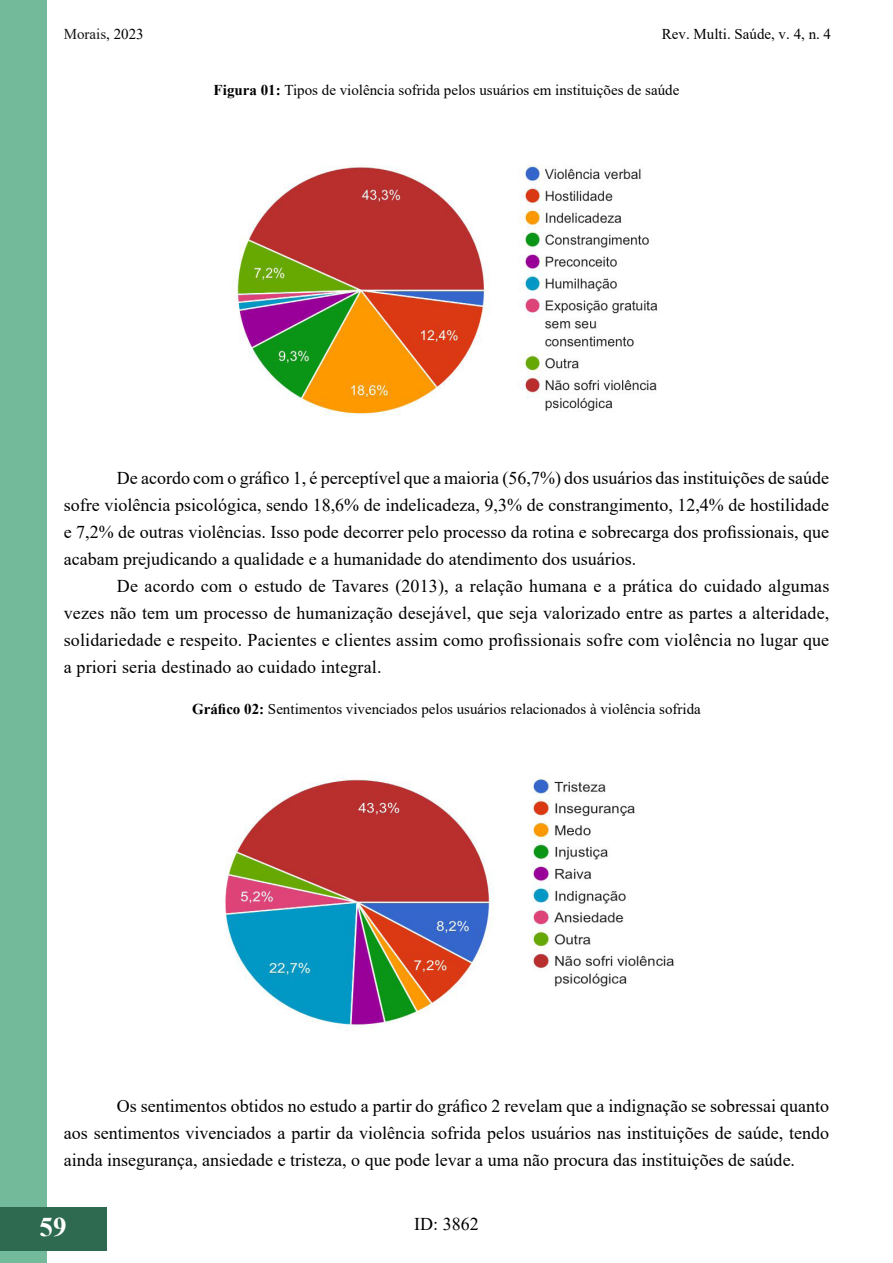
<style>
.page{position:relative;width:893px;height:1263px;background:#fff}
.page>*{position:absolute;margin:0;border:0;box-sizing:border-box;transform-origin:0 0}
.t1{font:700 27px "Times New Roman";color:#fff}
.t2{font:18px/27px "Times New Roman";color:#000;text-align:justify}
.t3{font:15px "Times New Roman";color:#000}
.t4{font:15px "Times New Roman";color:#181717}
.s1{color:#000}
.s2{font-weight:700}
</style>
<div class="page">
<div style="left:0;top:1px;width:47px;height:1262px;background:#73ba9b"></div>
<div style="left:0;top:1207px;width:106px;height:43px;background:#2d6a4f"></div>
<img style="left:232px;top:165px;width:426px;height:250px">
<img style="left:225px;top:778px;width:449px;height:251px">
<p class="t4" style="left:64px;top:24px;width:81px">Morais<span class="s1">, 2023</span></p>
<p class="t3" style="left:662px;top:24px;width:171px">Rev. Multi. Saúde, v. 4, n. 4</p>
<p class="t3" style="left:214px;top:80px;width:467px"><span class="s2">Figura 01:</span> Tipos de violência sofrida pelos usuários em instituições de saúde</p>
<p class="t2" style="left:64px;top:464px;width:767px;text-indent:53px">De acordo com o gráfico 1, é perceptível que a maioria (56,7%) dos usuários das instituições de saúde sofre violência psicológica, sendo 18,6% de indelicadeza, 9,3% de constrangimento, 12,4% de hostilidade e 7,2% de outras violências. Isso pode decorrer pelo processo da rotina e sobrecarga dos profissionais, que acabam prejudicando a qualidade e a humanidade do atendimento dos usuários.</p>
<p class="t2" style="left:64px;top:572px;width:767px;text-indent:53px">De acordo com o estudo de Tavares (2013), a relação humana e a prática do cuidado algumas vezes não tem um processo de humanização desejável, que seja valorizado entre as partes a alteridade, solidariedade e respeito. Pacientes e clientes assim como profissionais sofre com violência no lugar que a priori seria destinado ao cuidado integral.</p>
<p class="t3" style="left:192px;top:698px;width:510px"><span class="s2">Gráfico 02:</span> Sentimentos vivenciados pelos usuários relacionados à violência sofrida</p>
<p class="t2" style="left:64px;top:1092px;width:767px;text-indent:53px">Os sentimentos obtidos no estudo a partir do gráfico 2 revelam que a indignação se sobressai quanto aos sentimentos vivenciados a partir da violência sofrida pelos usuários nas instituições de saúde, tendo ainda insegurança, ansiedade e tristeza, o que pode levar a uma não procura das instituições de saúde.</p>
<h1 class="t1" style="left:40px;top:1207px;width:28px">59</h1>
<p class="t2" style="left:414px;top:1210px;width:66px">ID: 3862</p>
</div>
